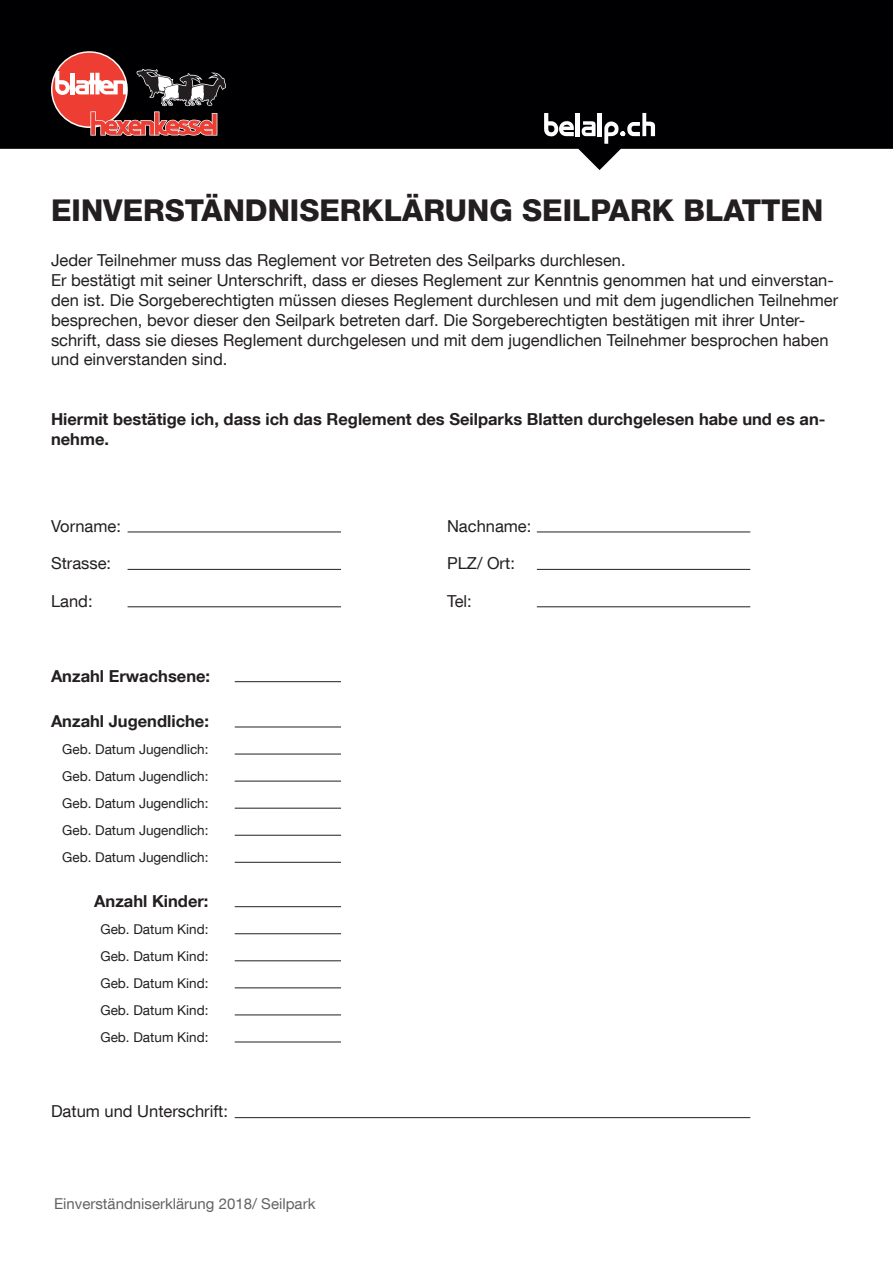
<style>
.page{position:relative;width:893px;height:1263px;background:#fff}
.page>*{position:absolute;margin:0;border:0;box-sizing:border-box;transform-origin:0 0}
.t1{font:800 30px "Helvetica Neue LT Com";color:#231f20}
.t2{font:16.5px/19.8px "Helvetica Neue LT Com";color:#231f20}
.t3{font:700 16.5px/19.8px "Helvetica Neue LT Com";color:#231f20}
.t4{font:15px "Helvetica Neue LT Com";color:#636366}
.t5{font:13.5px/27px "Helvetica Neue LT Com";color:#231f20;text-align:justify}
</style>
<div class="page">
<svg style="left:0;top:0;width:893px;height:170px;background:#222224"></svg>
<svg style="left:544px;top:113px;width:30px;height:23px"></svg>
<hr style="left:576px;top:113px;width:4px;height:23px;background:#fff">
<svg style="left:582px;top:121px;width:13px;height:15px"></svg>
<hr style="left:598px;top:113px;width:4px;height:23px;background:#fff">
<svg style="left:604px;top:113px;width:51px;height:31px"></svg>
<svg style="left:51px;top:51px;width:77px;height:77px"></svg>
<div style="left:52px;top:53px;width:74px;height:73px;background:#ee3e34;border-radius:50%"></div>
<svg style="left:55px;top:69px;width:172px;height:67px"></svg>
<hr style="left:235px;top:681px;width:106px;height:1px;background:#231f20">
<hr style="left:235px;top:727px;width:106px;height:1px;background:#231f20">
<hr style="left:235px;top:906px;width:106px;height:1px;background:#231f20">
<hr style="left:235px;top:754px;width:106px;height:1px;background:#231f20">
<hr style="left:235px;top:933px;width:106px;height:1px;background:#231f20">
<hr style="left:235px;top:781px;width:106px;height:1px;background:#231f20">
<hr style="left:235px;top:960px;width:106px;height:1px;background:#231f20">
<hr style="left:235px;top:808px;width:106px;height:1px;background:#231f20">
<hr style="left:235px;top:987px;width:106px;height:1px;background:#231f20">
<hr style="left:235px;top:835px;width:106px;height:1px;background:#231f20">
<hr style="left:235px;top:1015px;width:106px;height:1px;background:#231f20">
<hr style="left:235px;top:862px;width:106px;height:1px;background:#231f20">
<hr style="left:235px;top:1042px;width:106px;height:1px;background:#231f20">
<hr style="left:235px;top:1117px;width:515px;height:1px;background:#231f20">
<hr style="left:128px;top:532px;width:213px;height:1px;background:#231f20">
<hr style="left:537px;top:532px;width:213px;height:1px;background:#231f20">
<hr style="left:128px;top:569px;width:213px;height:1px;background:#231f20">
<hr style="left:537px;top:569px;width:213px;height:1px;background:#231f20">
<hr style="left:128px;top:606px;width:213px;height:1px;background:#231f20">
<hr style="left:537px;top:606px;width:213px;height:1px;background:#231f20">
<h1 class="t1" style="left:51px;top:193px;width:774px">EINVERSTÄNDNISERKLÄRUNG SEILPARK BLATTEN</h1>
<p class="t2" style="left:51px;top:250px;width:789px">Jeder Teilnehmer muss das Reglement vor Betreten des Seilparks durchlesen.<br>Er bestätigt mit seiner Unterschrift, dass er dieses Reglement zur Kenntnis genommen hat und einverstan&shy;den ist. Die Sorgeberechtigten müssen dieses Reglement durchlesen und mit dem jugendlichen Teilnehmer besprechen, bevor dieser den Seilpark betreten darf. Die Sorgeberechtigten bestätigen mit ihrer Unter&shy;schrift, dass sie dieses Reglement durchgelesen und mit dem jugendlichen Teilnehmer besprochen haben und einverstanden sind.</p>
<p class="t3" style="left:51px;top:408px;width:776px">Hiermit bestätige ich, dass ich das Reglement des Seilparks Blatten durchgelesen habe und es an&shy;nehme.</p>
<p class="t2" style="left:51px;top:516px;width:71px">Vorname:</p>
<p class="t2" style="left:447px;top:516px;width:86px">Nachname:</p>
<p class="t2" style="left:51px;top:553px;width:62px">Strasse:</p>
<p class="t2" style="left:447px;top:553px;width:69px">PLZ/ Ort:</p>
<p class="t2" style="left:51px;top:591px;width:43px">Land:</p>
<p class="t2" style="left:447px;top:591px;width:26px">Tel:</p>
<p class="t3" style="left:51px;top:666px;width:161px">Anzahl Erwachsene:</p>
<p class="t3" style="left:51px;top:711px;width:159px">Anzahl Jugendliche:</p>
<p class="t5" style="left:62px;top:735px;width:148px">Geb. Datum Jugendlich:<br>Geb. Datum Jugendlich:<br>Geb. Datum Jugendlich:<br>Geb. Datum Jugendlich:<br>Geb. Datum Jugendlich:</p>
<p class="t3" style="left:94px;top:891px;width:116px">Anzahl Kinder:</p>
<p class="t5" style="left:100px;top:915px;width:110px">Geb. Datum Kind:<br>Geb. Datum Kind:<br>Geb. Datum Kind:<br>Geb. Datum Kind:<br>Geb. Datum Kind:</p>
<p class="t2" style="left:51px;top:1101px;width:178px">Datum und Unterschrift:</p>
<p class="t4" style="left:54px;top:1194px;width:263px">Einverständniserklärung 2018/ Seilpark</p>
</div>
